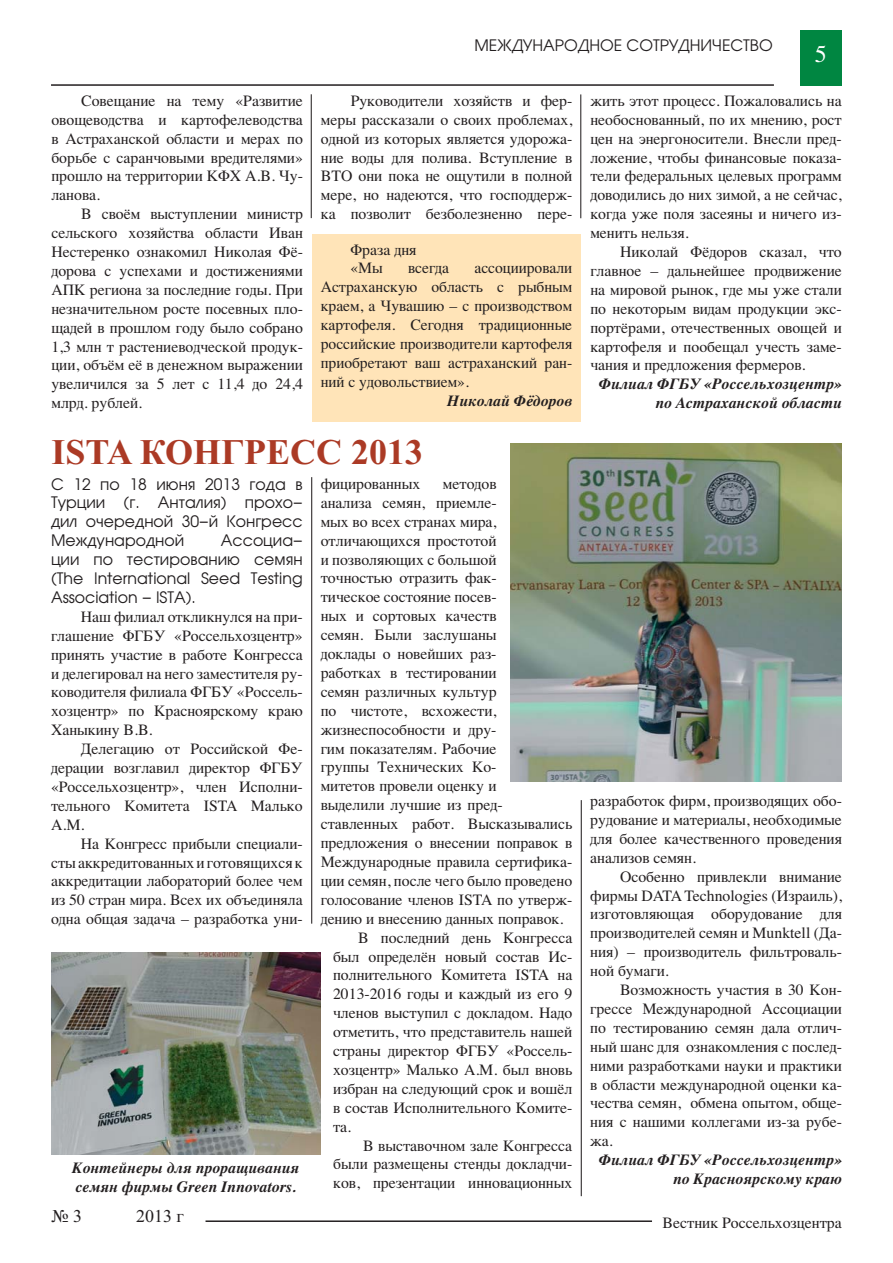
<style>
.page{position:relative;width:893px;height:1263px;background:#fff}
.page>*{position:absolute;margin:0;border:0;box-sizing:border-box;transform-origin:0 0}
.t1{font:700 36px "Times New Roman";color:#ab3a25}
.t2{font:24px "Times";color:#fff}
.t3{font:18px "Times New Roman";color:#231f20}
.t4{font:15.75px/18.9px "Times";color:#231f20;text-align:justify}
.t5{font:15.75px/18.9px "Avangard TM";color:#231f20;text-align:justify}
.t6{font:italic 700 15.75px/18.9px "Times";color:#231f20;text-align:right}
</style>
<div class="page">
<hr style="left:51px;top:84px;width:723px;height:2px;background:#231f20">
<hr style="left:206px;top:1220px;width:446px;height:2px;background:#231f20">
<div style="left:800px;top:30px;width:42px;height:55px;background:#008641"></div>
<div style="left:312px;top:234px;width:269px;height:188px;background:#ffe4b8"></div>
<img style="left:511px;top:444px;width:331px;height:337px">
<img style="left:51px;top:953px;width:270px;height:202px">
<hr style="left:580px;top:94px;width:1px;height:124px;background:#231f20">
<hr style="left:311px;top:94px;width:1px;height:124px;background:#231f20">
<hr style="left:581px;top:800px;width:1px;height:396px;background:#231f20">
<hr style="left:311px;top:477px;width:1px;height:447px;background:#231f20">
<p class="t4" style="left:51px;top:93px;width:253px;text-indent:30px">Совещание на тему «Развитие овощеводства и картофелеводства в Астраханской области и мерах по борьбе с саранчовыми вредителями» прошло на территории КФХ А.В. Чу&shy;ланова.</p>
<p class="t4" style="left:51px;top:206px;width:253px;text-indent:30px">В своём выступлении министр сельского хозяйства области Иван Нестеренко ознакомил Николая Фё&shy;дорова с успехами и достижениями АПК региона за последние годы. При незначительном росте посевных пло&shy;щадей в прошлом году было собрано 1,3 млн т растениеводческой продук&shy;ции, объём её в денежном выражении увеличился за 5 лет с 11,4 до 24,4 млрд. рублей.</p>
<p class="t5" style="left:474px;top:39px;width:300px">МЕЖДУНАРОДНОЕ СОТРУДНИЧЕСТВО</p>
<h2 class="t2" style="left:815px;top:45px;width:13px">5</h2>
<p class="t4" style="left:321px;top:93px;width:253px;text-indent:30px">Руководители хозяйств и фер&shy;меры рассказали о своих проблемах, одной из которых является удорожа&shy;ние воды для полива. Вступление в ВТО они пока не ощутили в полной мере, но надеются, что господдерж&shy;ка позволит безболезненно пере-</p>
<p class="t4" style="left:590px;top:93px;width:253px">жить этот процесс. Пожаловались на необоснованный, по их мнению, рост цен на энергоносители. Внесли пред&shy;ложение, чтобы финансовые показа&shy;тели федеральных целевых программ доводились до них зимой, а не сейчас, когда уже поля засеяны и ничего из&shy;менить нельзя.</p>
<p class="t4" style="left:590px;top:244px;width:253px;text-indent:30px">Николай Фёдоров сказал, что главное – дальнейшее продвижение на мировой рынок, где мы уже стали по некоторым видам продукции экс&shy;портёрами, отечественных овощей и картофеля и пообещал учесть заме&shy;чания и предложения фермеров.</p>
<p class="t6" style="left:599px;top:376px;width:245px">Филиал ФГБУ «Россельхозцентр» по Астраханской области</p>
<p class="t4" style="left:350px;top:241px;width:68px">Фраза дня «Мы</p>
<p class="t4" style="left:321px;top:260px;width:253px;text-indent:154px">ассоциировали Астраханскую область с рыбным краем, а Чувашию – с производством картофеля. Сегодня традиционные российские производители картофеля приобретают ваш астраханский ран&shy;ний с удовольствием».</p>
<p class="t6" style="left:447px;top:392px;width:127px">Николай Фёдоров</p>
<p class="t4" style="left:408px;top:260px;width:43px">всегда</p>
<h1 class="t1" style="left:51px;top:430px;width:373px">ISTA КОНГРЕСС 2013</h1>
<p class="t5" style="left:51px;top:477px;width:253px">С 12 по 18 июня 2013 года в Турции (г. Анталия) прохо&shy;дил очередной 30-й Конгресс Международной</p>
<p class="t5" style="left:51px;top:534px;width:253px;text-indent:170px">Ассоциа&shy;ции по тестированию семян (The International Seed Testing Association - ISTA).</p>
<p class="t4" style="left:51px;top:609px;width:253px;text-indent:30px">Наш филиал откликнулся на при&shy;глашение ФГБУ «Россельхозцентр» принять участие в работе Конгресса и делегировал на него заместителя ру&shy;ководителя филиала ФГБУ «Россель&shy;хозцентр» по Красноярскому краю Ханыкину В.В.</p>
<p class="t4" style="left:51px;top:741px;width:253px;text-indent:30px">Делегацию от Российской Фе&shy;дерации возглавил директор ФГБУ «Россельхозцентр», член Исполни&shy;тельного Комитета ISTA Малько А.М.</p>
<p class="t4" style="left:51px;top:835px;width:253px;text-indent:30px">На Конгресс прибыли специали&shy;сты аккредитованных и готовящихся к аккредитации лабораторий более чем из 50 стран мира. Всех их объединяла одна общая задача – разработка уни-</p>
<p class="t6" style="left:72px;top:1159px;width:229px;text-align:left">Контейнеры для проращивания семян фирмы Green Innovators.</p>
<p class="t3" style="left:51px;top:1206px;width:32px">№ 3</p>
<p class="t3" style="left:136px;top:1206px;width:49px">2013 г</p>
<p class="t4" style="left:321px;top:476px;width:101px">фицированных</p>
<p class="t4" style="left:443px;top:476px;width:55px">методов</p>
<p class="t4" style="left:321px;top:495px;width:177px">анализа семян, приемле-</p>
<p class="t4" style="left:321px;top:513px;width:177px">мых во всех странах мира,</p>
<p class="t4" style="left:321px;top:532px;width:177px">отличающихся простотой</p>
<p class="t4" style="left:321px;top:551px;width:177px">и позволяющих с большой</p>
<p class="t4" style="left:321px;top:570px;width:177px">точностью отразить фак-</p>
<p class="t4" style="left:321px;top:589px;width:177px">тическое состояние посев-</p>
<p class="t4" style="left:321px;top:608px;width:177px">ных и сортовых качеств</p>
<p class="t4" style="left:321px;top:627px;width:177px">семян. Были заслушаны</p>
<p class="t4" style="left:321px;top:646px;width:177px">доклады о новейших раз-</p>
<p class="t4" style="left:321px;top:665px;width:177px">работках в тестировании</p>
<p class="t4" style="left:321px;top:684px;width:177px">семян различных культур</p>
<p class="t4" style="left:321px;top:702px;width:177px">по чистоте, всхожести,</p>
<p class="t4" style="left:321px;top:721px;width:177px">жизнеспособности и дру-</p>
<p class="t4" style="left:321px;top:740px;width:177px">гим показателям. Рабочие</p>
<p class="t4" style="left:321px;top:759px;width:177px">группы Технических Ко-</p>
<p class="t4" style="left:321px;top:778px;width:177px">митетов провели оценку и</p>
<p class="t4" style="left:321px;top:797px;width:183px">выделили лучшие из пред-</p>
<p class="t4" style="left:321px;top:816px;width:253px">ставленных работ. Высказывались</p>
<p class="t4" style="left:321px;top:835px;width:253px">предложения о внесении поправок в</p>
<p class="t4" style="left:321px;top:854px;width:253px">Международные правила сертифика-</p>
<p class="t4" style="left:321px;top:873px;width:253px">ции семян, после чего было проведено</p>
<p class="t4" style="left:321px;top:891px;width:253px">голосование членов ISTA по утверж-</p>
<p class="t4" style="left:321px;top:910px;width:244px">дению и внесению данных поправок.</p>
<p class="t4" style="left:358px;top:929px;width:215px">В последний день Конгресса</p>
<p class="t4" style="left:333px;top:948px;width:241px">был определён новый состав Ис-</p>
<p class="t4" style="left:333px;top:967px;width:241px">полнительного Комитета ISTA на</p>
<p class="t4" style="left:333px;top:986px;width:241px">2013-2016 годы и каждый из его 9</p>
<p class="t4" style="left:333px;top:1005px;width:241px">членов выступил с докладом. Надо</p>
<p class="t4" style="left:333px;top:1024px;width:241px">отметить, что представитель нашей</p>
<p class="t4" style="left:333px;top:1043px;width:241px">страны директор ФГБУ «Россель-</p>
<p class="t4" style="left:333px;top:1062px;width:241px">хозцентр» Малько А.М. был вновь</p>
<p class="t4" style="left:333px;top:1080px;width:241px">избран на следующий срок и вошёл</p>
<p class="t4" style="left:333px;top:1099px;width:241px">в состав Исполнительного Комите-</p>
<p class="t4" style="left:333px;top:1118px;width:20px">та.</p>
<p class="t4" style="left:363px;top:1137px;width:211px">В выставочном зале Конгресса</p>
<p class="t4" style="left:333px;top:1156px;width:241px">были размещены стенды докладчи-</p>
<p class="t4" style="left:333px;top:1175px;width:241px">ков, презентации инновационных</p>
<p class="t4" style="left:590px;top:793px;width:253px">разработок фирм, производящих обо&shy;рудование и материалы, необходимые для более качественного проведения анализов семян.</p>
<p class="t4" style="left:590px;top:868px;width:253px;text-indent:30px">Особенно привлекли внимание фирмы DATA Technologies (Израиль), изготовляющая оборудование для производителей семян и Munktell (Да&shy;ния) – производитель фильтроваль&shy;ной бумаги.</p>
<p class="t4" style="left:590px;top:982px;width:253px;text-indent:30px">Возможность участия в 30 Кон&shy;грессе Международной Ассоциации по тестированию семян дала отлич&shy;ный шанс для ознакомления с послед&shy;ними разработками науки и практики в области международной оценки ка&shy;чества семян, обмена опытом, обще&shy;ния с нашими коллегами из-за рубе&shy;жа.</p>
<p class="t6" style="left:599px;top:1152px;width:245px">Филиал ФГБУ «Россельхозцентр» по Красноярскому краю</p>
<p class="t4" style="left:663px;top:1214px;width:181px">Вестник Россельхозцентра</p>
</div>
